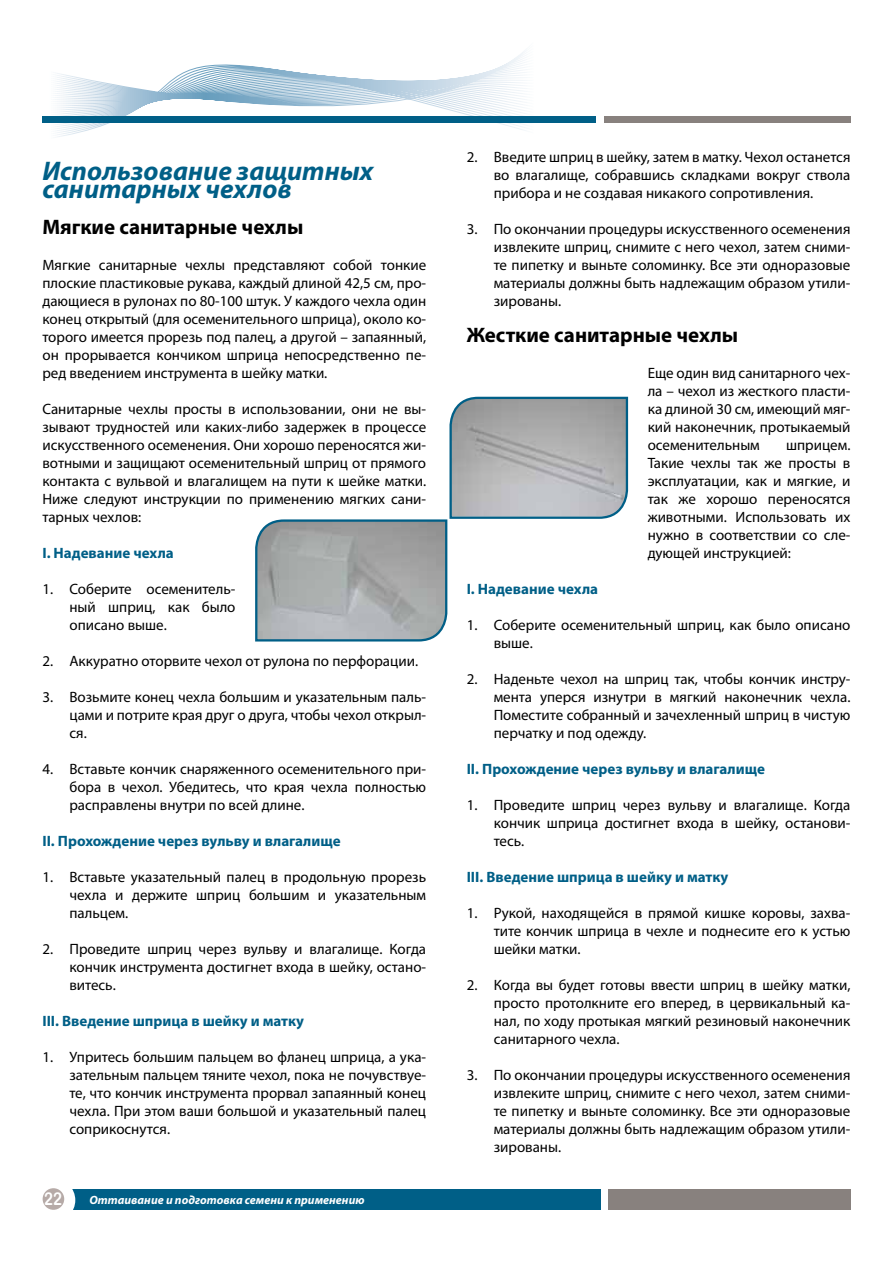
<style>
.page{position:relative;width:893px;height:1263px;background:#fff}
.page>*{position:absolute;margin:0;border:0;box-sizing:border-box;transform-origin:0 0}
.t1{font:italic 700 27px "Myriad Pro";color:#005f87}
.t2{font:700 21px "Myriad Pro";color:#000}
.t3{font:17.7px "Arial Rounded MT Bold";color:#fff;scale:.85 1}
.t4{font:15px/18px "Myriad Pro";color:#000;text-align:justify}
.t5{font:700 15px "Myriad Pro";color:#005f87}
.t6{font:italic 700 12px "Myriad Pro";color:#fff}
</style>
<div class="page">
<svg style="left:43px;top:52px;width:491px;height:85px"></svg>
<div style="left:47px;top:1188px;width:553px;height:21px;background:#005f87"></div>
<div style="left:32px;top:1178px;width:43px;height:44px;background:#fff;border-radius:50%"></div>
<div style="left:608px;top:1188px;width:242px;height:21px;background:#88817e"></div>
<div style="left:43px;top:117px;width:553px;height:6px;background:#005f87"></div>
<div style="left:604px;top:117px;width:246px;height:6px;background:#88817e"></div>
<div style="left:43px;top:1188px;width:21px;height:22px;background:#b6aaa7;border-radius:50%"></div>
<svg style="left:255px;top:396px;width:374px;height:246px"></svg>
<h1 class="t1" style="left:42px;top:153px;width:332px">Использование защитных</h1>
<h1 class="t1" style="left:42px;top:171px;width:251px">санитарных чехлов</h1>
<h2 class="t2" style="left:42px;top:213px;width:262px">Мягкие санитарные чехлы</h2>
<p class="t4" style="left:42px;top:256px;width:385px">Мягкие санитарные чехлы представляют собой тонкие плоские пластиковые рукава, каждый длиной 42,5 см, про&shy;дающиеся в рулонах по 80-100 штук. У каждого чехла один конец открытый (для осеменительного шприца), около ко&shy;торого имеется прорезь под палец, а другой – запаянный, он прорывается кончиком шприца непосредственно пе&shy;ред введением инструмента в шейку матки.</p>
<p class="t4" style="left:42px;top:400px;width:385px">Санитарные чехлы просты в использовании, они не вы&shy;зывают трудностей или каких-либо задержек в процессе искусственного осеменения. Они хорошо переносятся жи&shy;вотными и защищают осеменительный шприц от прямого контакта с вульвой и влагалищем на пути к шейке матки.<br>Ниже следуют инструкции по применению мягких сани&shy;тарных чехлов:</p>
<p class="t5" style="left:42px;top:543px;width:133px">I. Надевание чехла</p>
<p class="t4" style="left:69px;top:580px;width:168px;text-indent:-27px">1. Соберите осеменитель&shy;ный шприц, как было описано выше.</p>
<p class="t4" style="left:42px;top:652px;width:377px">2. Аккуратно оторвите чехол от рулона по перфорации.</p>
<p class="t4" style="left:69px;top:688px;width:358px;text-indent:-27px">3. Возьмите конец чехла большим и указательным паль&shy;цами и потрите края друг о друга, чтобы чехол открыл&shy;ся.</p>
<p class="t4" style="left:69px;top:760px;width:358px;text-indent:-27px">4. Вставьте кончик снаряженного осеменительного при&shy;бора в чехол. Убедитесь, что края чехла полностью расправлены внутри по всей длине.</p>
<p class="t5" style="left:42px;top:831px;width:300px">II. Прохождение через вульву и влагалище</p>
<p class="t4" style="left:69px;top:868px;width:358px;text-indent:-27px">1. Вставьте указательный палец в продольную прорезь чехла и держите шприц большим и указательным пальцем.</p>
<p class="t4" style="left:69px;top:940px;width:358px;text-indent:-27px">2. Проведите шприц через вульву и влагалище. Когда кончик инструмента достигнет входа в шейку, остано&shy;витесь.</p>
<p class="t5" style="left:42px;top:1011px;width:263px">III. Введение шприца в шейку и матку</p>
<p class="t4" style="left:69px;top:1048px;width:358px;text-indent:-27px">1. Упритесь большим пальцем во фланец шприца, а ука&shy;зательным пальцем тяните чехол, пока не почувствуе&shy;те, что кончик инструмента прорвал запаянный конец чехла. При этом ваши большой и указательный палец соприкоснутся.</p>
<p class="t3" style="left:44px;top:1188px;width:22px">22</p>
<p class="t6" style="left:89px;top:1192px;width:277px">Оттаивание и подготовка семени к применению</p>
<p class="t4" style="left:494px;top:148px;width:358px;text-indent:-27px">2. Введите шприц в шейку, затем в матку. Чехол останется во влагалище, собравшись складками вокруг ствола прибора и не создавая никакого сопротивления.</p>
<p class="t4" style="left:494px;top:220px;width:358px;text-indent:-27px">3. По окончании процедуры искусственного осеменения извлеките шприц, снимите с него чехол, затем сними&shy;те пипетку и выньте соломинку. Все эти одноразовые материалы должны быть надлежащим образом утили&shy;зированы.</p>
<h2 class="t2" style="left:467px;top:321px;width:273px">Жесткие санитарные чехлы</h2>
<p class="t4" style="left:648px;top:364px;width:204px">Еще один вид санитарного чех&shy;ла – чехол из жесткого пласти&shy;ка длиной 30 см, имеющий мяг&shy;кий наконечник, протыкаемый осеменительным</p>
<p class="t4" style="left:648px;top:436px;width:204px;text-indent:138px">шприцем.<br>Такие чехлы так же просты в эксплуатации, как и мягкие, и так же хорошо переносятся животными. Использовать их нужно в соответствии со сле&shy;дующей инструкцией:</p>
<p class="t5" style="left:467px;top:579px;width:133px">I. Надевание чехла</p>
<p class="t4" style="left:494px;top:616px;width:358px;text-indent:-27px">1. Соберите осеменительный шприц, как было описано выше.</p>
<p class="t4" style="left:494px;top:670px;width:358px;text-indent:-27px">2. Наденьте чехол на шприц так, чтобы кончик инстру&shy;мента уперся изнутри в мягкий наконечник чехла.<br>Поместите собранный и зачехленный шприц в чистую перчатку и под одежду.</p>
<p class="t5" style="left:467px;top:759px;width:300px">II. Прохождение через вульву и влагалище</p>
<p class="t4" style="left:494px;top:796px;width:358px;text-indent:-27px">1. Проведите шприц через вульву и влагалище. Когда кончик шприца достигнет входа в шейку, останови&shy;тесь.</p>
<p class="t5" style="left:467px;top:867px;width:263px">III. Введение шприца в шейку и матку</p>
<p class="t4" style="left:494px;top:904px;width:358px;text-indent:-27px">1. Рукой, находящейся в прямой кишке коровы, захва&shy;тите кончик шприца в чехле и поднесите его к устью шейки матки.</p>
<p class="t4" style="left:494px;top:976px;width:358px;text-indent:-27px">2. Когда вы будет готовы ввести шприц в шейку матки, просто протолкните его вперед, в цервикальный ка&shy;нал, по ходу протыкая мягкий резиновый наконечник санитарного чехла.</p>
<p class="t4" style="left:494px;top:1066px;width:358px;text-indent:-27px">3. По окончании процедуры искусственного осеменения извлеките шприц, снимите с него чехол, затем сними&shy;те пипетку и выньте соломинку. Все эти одноразовые материалы должны быть надлежащим образом утили&shy;зированы.</p>
</div>
